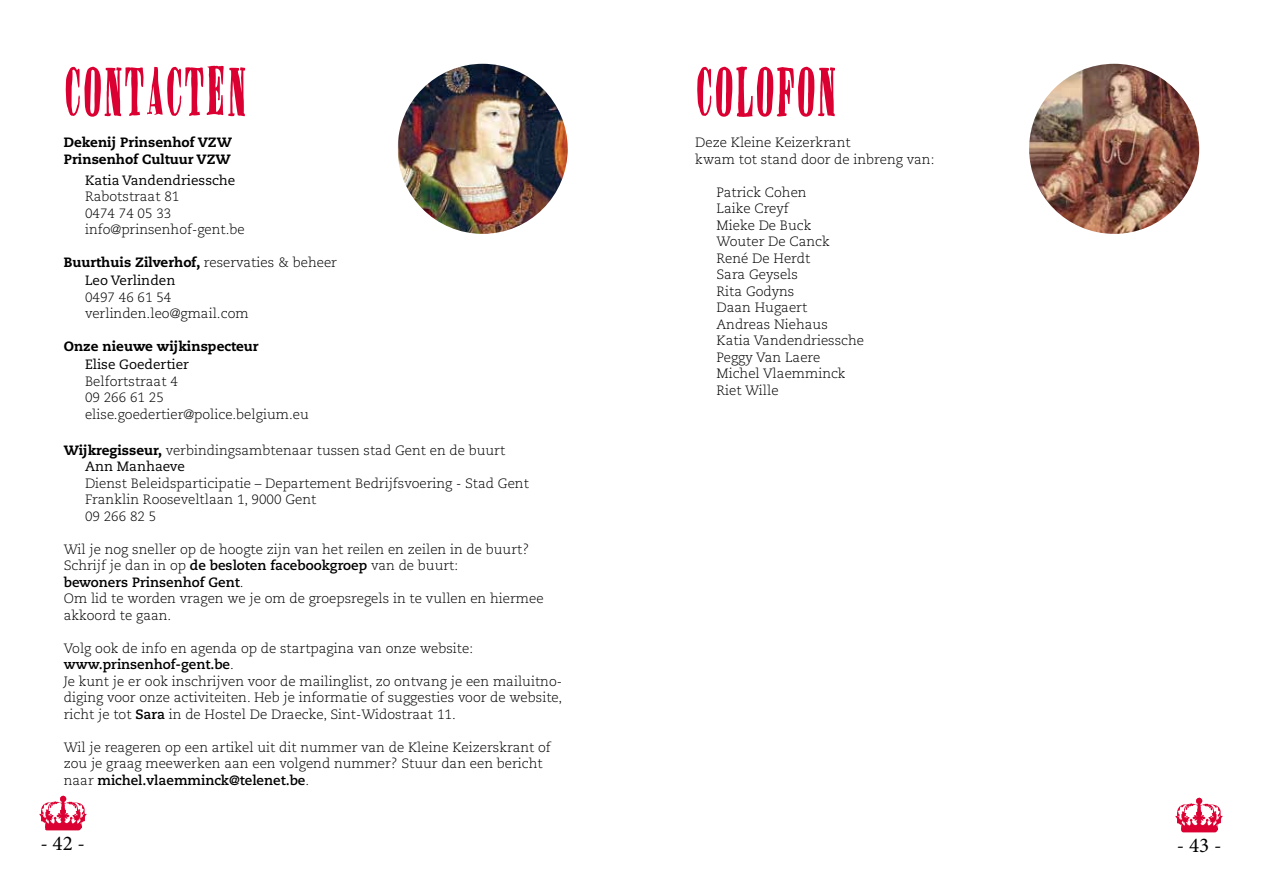
<style>
.page{position:relative;width:1263px;height:893px;background:#fff}
.page>*{position:absolute;margin:0;border:0;box-sizing:border-box;transform-origin:0 0}
.t1{font:57px "Miserable";letter-spacing:.05em;color:#db0032;scale:.88 1}
.t2{font:21px "Minion Pro";color:#000}
.t3{font:300 13.5px/16.5px "Caecilia LT Std";color:#000}
.t4{font:800 13.5px/16.5px "Caecilia LT Std";color:#000}
.t5{font:13.5px "Caecilia LT Std";color:#000}
.s1{font-weight:300}
.s2{font-weight:400}
.s3{font-weight:800}
.s4{font-weight:700}
</style>
<div class="page">
<img style="left:37px;top:786px;width:51px;height:51px;border-radius:26px">
<img style="left:398px;top:64px;width:170px;height:170px;border-radius:85px">
<img style="left:1174px;top:787px;width:51px;height:51px;border-radius:26px">
<img style="left:1029px;top:64px;width:170px;height:170px;border-radius:85px">
<h1 class="t1" style="left:64px;top:63px;width:208px">CONTACTEN</h1>
<p class="t4" style="left:64px;top:134px;width:170px">Dekenij Prinsenhof VZW<br>Prinsenhof Cultuur VZW</p>
<p class="t5" style="left:85px;top:172px;width:152px">Katia Vandendriessche</p>
<p class="t3" style="left:85px;top:189px;width:161px">Rabotstraat 81<br>0474 74 05 33 info@prinsenhof-gent.be</p>
<p class="t4" style="left:85px;top:253px;width:253px;line-height:18px;text-indent:-21px">Buurthuis Zilverhof, <span class="s1">reservaties &amp; beheer<br></span><span class="s2">Leo Verlinden</span></p>
<p class="t3" style="left:85px;top:289px;width:165px">0497 46 61 54 verlinden.leo@gmail.com</p>
<p class="t4" style="left:64px;top:338px;width:196px">Onze nieuwe wijkinspecteur</p>
<p class="t5" style="left:85px;top:357px;width:106px">Elise Goedertier</p>
<p class="t3" style="left:85px;top:373px;width:225px">Belfortstraat 4<br>09 266 61 25 elise.goedertier@police.belgium.eu</p>
<p class="t3" style="left:85px;top:442px;width:422px;text-indent:-21px"><span class="s3">Wijkregisseur,</span> verbindingsambtenaar tussen stad Gent en de buurt<br><span class="s2">Ann Manhaeve</span></p>
<p class="t3" style="left:85px;top:475px;width:445px">Dienst Beleidsparticipatie – Departement Bedrijfsvoering - Stad Gent<br>Franklin Rooseveltlaan 1, 9000 Gent<br>09 266 82 5</p>
<p class="t3" style="left:64px;top:541px;width:481px">Wil je nog sneller op de hoogte zijn van het reilen en zeilen in de buurt?<br>Schrijf je dan in op <span class="s4">de besloten facebookgroep</span> van de buurt:<br><span class="s4">bewoners Prinsenhof Gent</span>.<br>Om lid te worden vragen we je om de groepsregels in te vullen en hiermee akkoord te gaan.</p>
<p class="t3" style="left:64px;top:640px;width:500px">Volg ook de info en agenda op de startpagina van onze website: <span class="s4">www.prinsenhof-gent.be</span>.<br>Je kunt je er ook inschrijven voor de mailinglist, zo ontvang je een mailuitno&shy;diging voor onze activiteiten. Heb je informatie of suggesties voor de website, richt je tot <span class="s4">Sara</span> in de Hostel De Draecke, Sint-Widostraat 11.</p>
<p class="t3" style="left:64px;top:739px;width:489px">Wil je reageren op een artikel uit dit nummer van de Kleine Keizerskrant of zou je graag meewerken aan een volgend nummer? Stuur dan een bericht naar <span class="s4">michel.vlaemminck@telenet.be</span>.</p>
<h1 class="t1" style="left:695px;top:63px;width:160px">COLOFON</h1>
<p class="t3" style="left:695px;top:135px;width:241px">Deze Kleine Keizerkrant<br>kwam tot stand door de inbreng van:</p>
<p class="t3" style="left:716px;top:184px;width:149px">Patrick Cohen<br>Laike Creyf<br>Mieke De Buck<br>Wouter De Canck<br>René De Herdt<br>Sara Geysels<br>Rita Godyns<br>Daan Hugaert<br>Andreas Niehaus<br>Katia Vandendriessche<br>Peggy Van Laere<br>Michel Vlaemminck<br>Riet Wille</p>
<h2 class="t2" style="left:40px;top:829px;width:46px">- 42 -</h2>
<h2 class="t2" style="left:1177px;top:831px;width:46px">- 43 -</h2>
</div>
